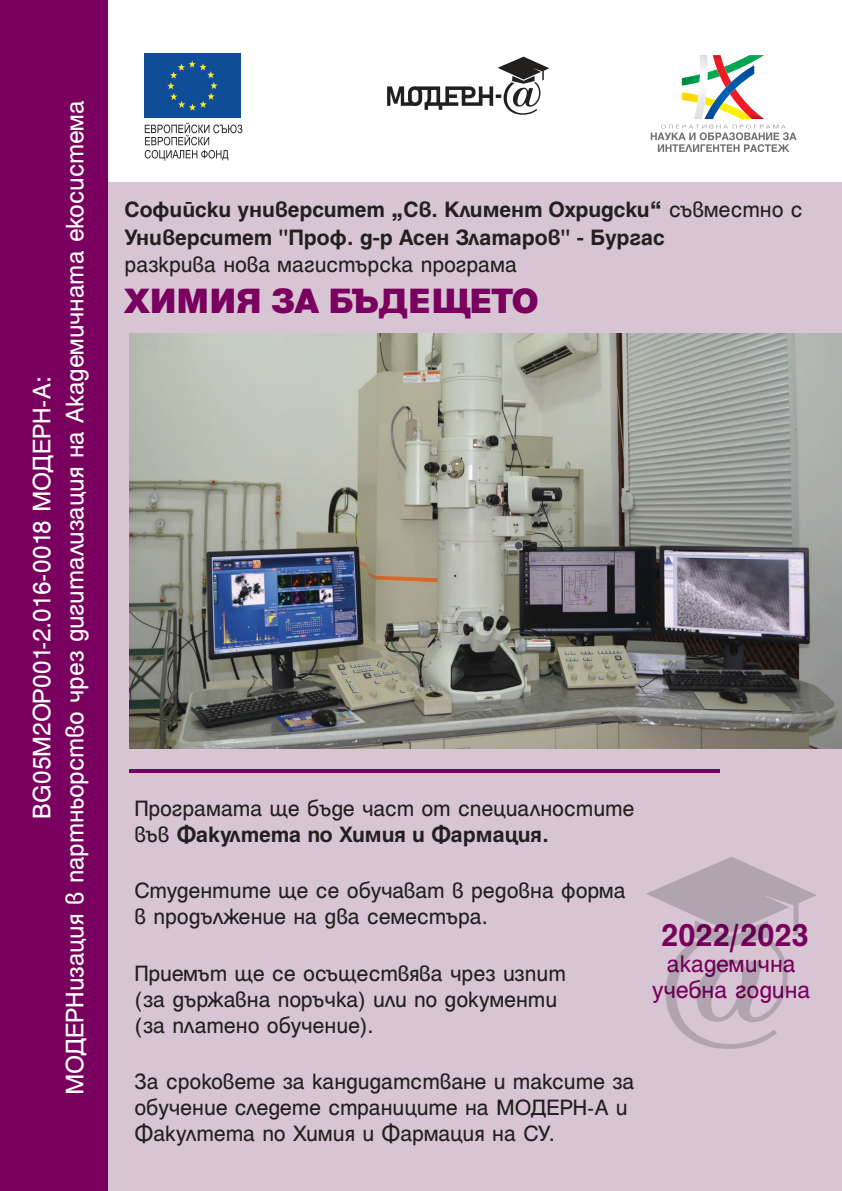
<style>
.page{position:relative;width:842px;height:1191px;background:#fff}
.page>*{position:absolute;margin:0;border:0;box-sizing:border-box;transform-origin:0 0}
.t1{font:900 38px "Helen Pro";color:#7a005f}
.t2{font:700 34.6px "Helen Pro";color:#7a005f}
.t3{font:27.4px/33px "Helen Pro";color:#fff;text-align:center}
.t4{font:26px/26px "Helen Pro";letter-spacing:-.01em;color:#7a005f;text-align:center}
.t5{font:24px/26px "Helen Pro";letter-spacing:-.005em;color:#231f20}
.t6{font:700 24px/27.8px "Helen Pro";color:#231f20}
.s1{font-weight:400}
.s2{font-weight:700}
</style>
<div class="page">
<div style="left:0;top:183px;width:842px;height:1008px;background:#d8c5d3"></div>
<div style="left:0;top:0;width:107px;height:1191px;background:#7a005f"></div>
<hr style="left:129px;top:769px;width:590px;height:4px;background:#7a005f">
<svg style="left:387px;top:57px;width:162px;height:58px"></svg>
<svg style="left:682px;top:55px;width:82px;height:64px"></svg>
<svg style="left:651px;top:125px;width:145px;height:27px"></svg>
<div style="left:144px;top:54px;width:97px;height:64px;background:#104d98"></div>
<svg style="left:167px;top:60px;width:50px;height:51px"></svg>
<svg style="left:145px;top:123px;width:97px;height:38px"></svg>
<img style="left:129px;top:333px;width:713px;height:415px">
<svg style="left:646px;top:857px;width:171px;height:192px"></svg>
<p class="t3" style="left:25px;top:1095px;width:996px;rotate:-90deg">BG05M2OP001-2.016-0018 МОДЕРН-А:<br>МОДЕРНизация в партньорство чрез дигитализация на Академичната eкосистема</p>
<p class="t6" style="left:125px;top:195px;width:679px">Софийски университет „Св. Климент Охридски“ <span class="s1">съвместно с<br></span>Университет "Проф. д-р Асен Златаров" - Бургас</p>
<p class="t5" style="left:125px;top:252px;width:394px">разкрива нова магистърска програма</p>
<h1 class="t1" style="left:125px;top:280px;width:416px">ХИМИЯ ЗА БЪДЕЩЕТО</h1>
<p class="t5" style="left:134px;top:795px;width:502px">Програмата ще бъде част от специалностите във <span class="s2">Факултета по Химия и Фармация.</span></p>
<p class="t5" style="left:134px;top:877px;width:493px">Студентите ще се обучават в редовна форма в продължение на два семестъра.</p>
<p class="t5" style="left:134px;top:959px;width:433px">Приемът ще се осъществява чрез изпит (за държавна поръчка) или по документи (за платено обучение).</p>
<p class="t5" style="left:134px;top:1067px;width:502px">За сроковете за кандидатстване и таксите за обучение следете страниците на МОДЕРН-А и<br>Факултета по Химия и Фармация на СУ.</p>
<h2 class="t2" style="left:661px;top:916px;width:149px">2022/2023</h2>
<p class="t4" style="left:652px;top:950px;width:160px">академична учебна година</p>
</div>
